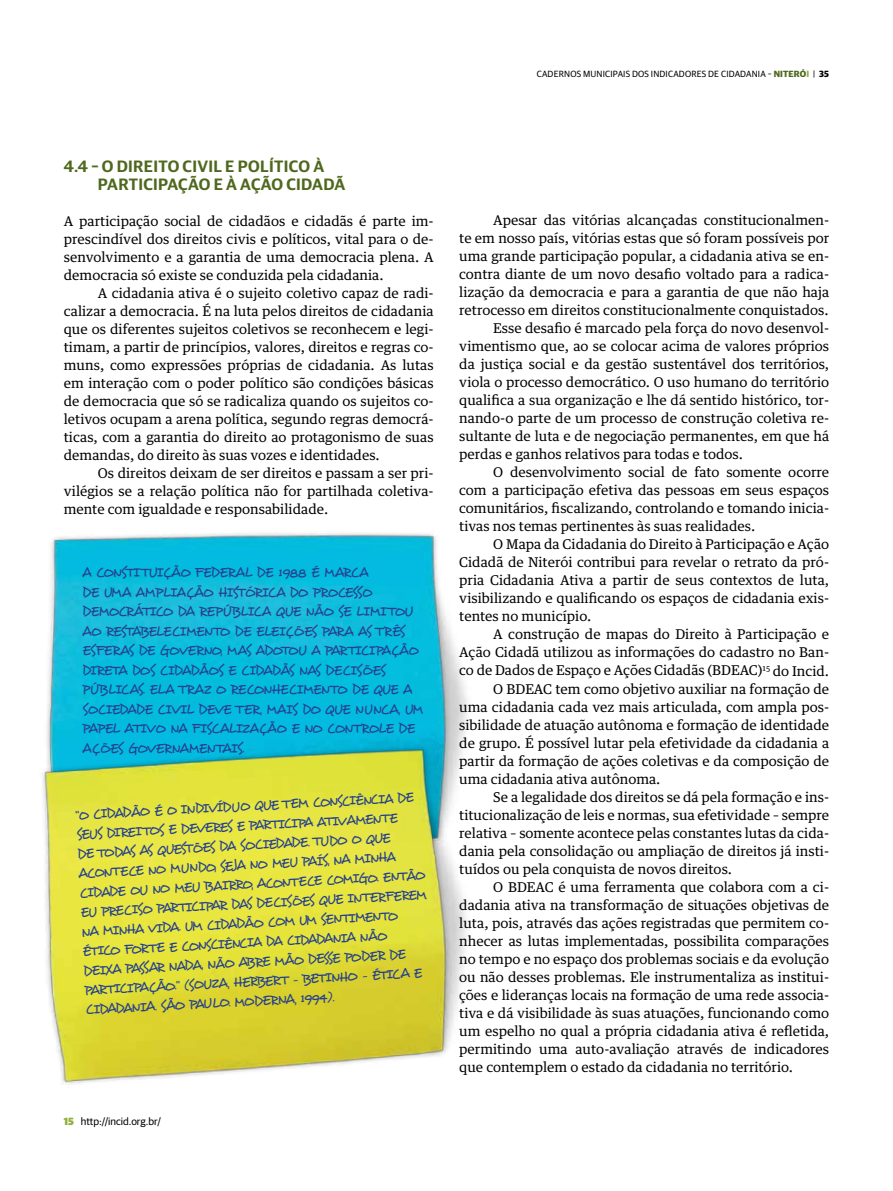
<style>
.page{position:relative;width:893px;height:1191px;background:#fff}
.page>*{position:absolute;margin:0;border:0;box-sizing:border-box;transform-origin:0 0}
.t1{font:600 16.5px "Guardian Sans";letter-spacing:.02em;color:#4f681e}
.t2{font:13.5px/18px "Guardian Text Egyp";color:#000;text-align:justify}
.t3{font:13.5px/19.5px "Desyrel";letter-spacing:-.035em;color:#25408f}
.t4{font:10.5px "Guardian Sans";color:#000}
.t5{font:9px "Guardian Sans";letter-spacing:.02em;color:#000}
.s1{font-weight:700;color:#4f681e}
.s2{font-weight:700;color:#90b03e}
.s3{font-weight:700}
.s4{font-weight:900;color:#90b03e}
</style>
<div class="page">
<img style="left:47px;top:533px;width:420px;height:204px">
<img style="left:42px;top:737px;width:424px;height:348px">
<p class="t5" style="left:537px;top:67px;width:294px">CADERNOS MUNICIPAIS DOS I NDICADORES DE CIDADANIA – <span class="s1">NITERÓ</span><span class="s2">I</span> | <span class="s3">35</span></p>
<p class="t1" style="left:64px;top:154px;width:74px">4.4 – O DIREITO</p>
<p class="t1" style="left:183px;top:154px;width:102px">CIVIL E POLÍTICO</p>
<p class="t1" style="left:313px;top:154px;width:12px">À</p>
<p class="t1" style="left:98px;top:172px;width:30px">PARTICIP</p>
<p class="t1" style="left:168px;top:172px;width:179px">AÇÃO E À AÇÃO CIDADÃ</p>
<p class="t2" style="left:64px;top:211px;width:371px">A participação social de cidadãos e cidadãs é parte im&shy;prescindível dos direitos civis e políticos, vital para o de&shy;senvolvimento e a garantia de uma democracia plena. A democracia só existe se conduzida pela cidadania.</p>
<p class="t2" style="left:64px;top:283px;width:371px;text-indent:34px">A cidadania ativa é o sujeito coletivo capaz de radi&shy;calizar a democracia. É na luta pelos direitos de cidadania que os diferentes sujeitos coletivos se reconhecem e legi&shy;timam, a partir de princípios, valores, direitos e regras co&shy;muns, como expressões próprias de cidadania. As lutas em interação com o poder político são condições básicas de democracia que só se radicaliza quando os sujeitos co&shy;letivos ocupam a arena política, segundo regras democrá&shy;ticas, com a garantia do direito ao protagonismo de suas demandas, do direito às suas vozes e identidades.</p>
<p class="t2" style="left:64px;top:463px;width:371px;text-indent:34px">Os direitos deixam de ser direitos e passam a ser pri&shy;vilégios se a relação política não for partilhada coletiva&shy;mente com igualdade e responsabilidade.</p>
<p class="t3" style="left:82px;top:563px;width:342px">A CONSTITUIÇÃO FEDERAL DE 1988 É MARCA<br>DE UMA AMPLIAÇÃO HISTÓRICA DO PROCESSO DEMOCRÁTICO DA REPÚBLICA QUE NÃO SE LIMITOU AO RESTABELECIMENTO DE ELEIÇÕES PARA AS TRÊS ESFERAS DE GOVERNO, MAS ADOTOU A PARTICIPAÇÃO DIRETA DOS CIDADÃOS E CIDADÃS NAS DECISÕES PÚBLICAS. ELA TRAZ O RECONHECIMENTO DE QUE A SOCIEDADE CIVIL DEVE TER, MAIS DO QUE NUNCA, UM PAPEL ATIVO NA FISCALIZAÇÃO E NO CONTROLE DE AÇÕES GOVERNAMENTAIS.</p>
<p class="t3" style="left:75px;top:805px;width:348px;rotate:-3deg">“O CIDADÃO É O INDIVÍDUO QUE TEM CONSCIÊNCIA DE SEUS DIREITOS E DEVERES E PARTICIPA ATIVAMENTE<br>DE TODAS AS QUESTÕES DA SOCIEDADE . TUDO O QUE ACONTE CE NO MUNDO, SE JA NO MEU PAÍS, NA MINHA CIDADE OU NO MEU BAIRRO, ACONTE CE COMIGO. ENTÃO EU PRECISO PARTICIPAR DAS DECISÕES QUE INTERFEREM NA MINHA VIDA. UM CIDADÃO COM UM SENTIMENTO ÉTICO FORTE E CONSCIÊNCIA DA CIDADANIA NÃO<br>DE IXA PASSAR NADA, NÃO ABRE MÃO DESSE PODE R DE PARTICIPAÇÃO.” (SOUZA</p>
<p class="t3" style="left:84px;top:980px;width:337px;text-indent:143px;rotate:-3deg">, HE RBERT – BE TINHO – ÉTICA E<br>CIDADANIA. SÃO PAULO. MODERNA, 1994).</p>
<p class="t4" style="left:64px;top:1114px;width:99px"><span class="s4">15</span> HTTP://INCID.ORG.BR/</p>
<p class="t2" style="left:493px;top:210px;width:337px">Apesar das vitórias alcançadas constitucionalmen-</p>
<p class="t2" style="left:459px;top:228px;width:371px">te em nosso país, vitórias estas que só foram possíveis por</p>
<p class="t2" style="left:459px;top:246px;width:371px">uma grande participação popular, a cidadania ativa se en-</p>
<p class="t2" style="left:459px;top:264px;width:371px">contra diante de um novo desafio voltado para a radica-</p>
<p class="t2" style="left:459px;top:282px;width:371px">lização da democracia e para a garantia de que não haja</p>
<p class="t2" style="left:459px;top:300px;width:371px">retrocesso em direitos constitucionalmente conquistados.</p>
<p class="t2" style="left:493px;top:318px;width:337px">Esse desafio é marcado pela força do novo desenvol-</p>
<p class="t2" style="left:459px;top:336px;width:371px">vimentismo que, ao se colocar acima de valores próprios</p>
<p class="t2" style="left:459px;top:354px;width:371px">da justiça social e da gestão sustentável dos territórios,</p>
<p class="t2" style="left:459px;top:372px;width:371px">viola o processo democrático. O uso humano do território</p>
<p class="t2" style="left:459px;top:390px;width:371px">qualifica a sua organização e lhe dá sentido histórico, tor-</p>
<p class="t2" style="left:459px;top:408px;width:371px">nando-o parte de um processo de construção coletiva re-</p>
<p class="t2" style="left:459px;top:426px;width:371px">sultante de luta e de negociação permanentes, em que há</p>
<p class="t2" style="left:459px;top:444px;width:285px">perdas e ganhos relativos para todas e todos.</p>
<p class="t2" style="left:493px;top:462px;width:337px">O desenvolvimento social de fato somente ocorre</p>
<p class="t2" style="left:459px;top:480px;width:371px">com a participação efetiva das pessoas em seus espaços</p>
<p class="t2" style="left:459px;top:498px;width:371px">comunitários, fiscalizando, controlando e tomando inicia-</p>
<p class="t2" style="left:459px;top:516px;width:298px">tivas nos temas pertinentes às suas realidades.</p>
<p class="t2" style="left:493px;top:534px;width:337px">O Mapa da Cidadania do Direito à Participação e Ação</p>
<p class="t2" style="left:459px;top:552px;width:371px">Cidadã de Niterói contribui para revelar o retrato da pró-</p>
<p class="t2" style="left:459px;top:570px;width:371px">pria Cidadania Ativa a partir de seus contextos de luta,</p>
<p class="t2" style="left:459px;top:588px;width:371px">visibilizando e qualificando os espaços de cidadania exis-</p>
<p class="t2" style="left:459px;top:606px;width:134px">tentes no município.</p>
<p class="t2" style="left:493px;top:624px;width:337px">A construção de mapas do Direito à Participação e</p>
<p class="t2" style="left:459px;top:642px;width:371px">Ação Cidadã utilizou as informações do cadastro no Ban-</p>
<p class="t2" style="left:459px;top:660px;width:371px">co de Dados de Espaço e Ações Cidadãs (BDEAC)<sup>15</sup> do Incid.</p>
<p class="t2" style="left:493px;top:678px;width:337px">O BDEAC tem como objetivo auxiliar na formação de</p>
<p class="t2" style="left:459px;top:696px;width:371px">uma cidadania cada vez mais articulada, com ampla pos-</p>
<p class="t2" style="left:459px;top:714px;width:371px">sibilidade de atuação autônoma e formação de identidade</p>
<p class="t2" style="left:459px;top:732px;width:371px">de grupo. É possível lutar pela efetividade da cidadania a</p>
<p class="t2" style="left:459px;top:750px;width:371px">partir da formação de ações coletivas e da composição de</p>
<p class="t2" style="left:459px;top:768px;width:203px">uma cidadania ativa autônoma.</p>
<p class="t2" style="left:493px;top:786px;width:337px">Se a legalidade dos direitos se dá pela formação e ins-</p>
<p class="t2" style="left:459px;top:804px;width:371px">titucionalização de leis e normas, sua efetividade – sempre</p>
<p class="t2" style="left:459px;top:822px;width:371px">relativa – somente acontece pelas constantes lutas da cida-</p>
<p class="t2" style="left:459px;top:840px;width:371px">dania pela consolidação ou ampliação de direitos já insti-</p>
<p class="t2" style="left:459px;top:858px;width:274px">tuídos ou pela conquista de novos direitos.</p>
<p class="t2" style="left:493px;top:876px;width:337px">O BDEAC é uma ferramenta que colabora com a ci-</p>
<p class="t2" style="left:459px;top:894px;width:371px">dadania ativa na transformação de situações objetivas de</p>
<p class="t2" style="left:459px;top:912px;width:371px">luta, pois, através das ações registradas que permitem co-</p>
<p class="t2" style="left:459px;top:930px;width:371px">nhecer as lutas implementadas, possibilita comparações</p>
<p class="t2" style="left:459px;top:948px;width:371px">no tempo e no espaço dos problemas sociais e da evolução</p>
<p class="t2" style="left:459px;top:966px;width:371px">ou não desses problemas. Ele instrumentaliza as institui-</p>
<p class="t2" style="left:459px;top:984px;width:371px">ções e lideranças locais na formação de uma rede associa-</p>
<p class="t2" style="left:459px;top:1002px;width:371px">tiva e dá visibilidade às suas atuações, funcionando como</p>
<p class="t2" style="left:459px;top:1020px;width:371px">um espelho no qual a própria cidadania ativa é refletida,</p>
<p class="t2" style="left:459px;top:1038px;width:371px">permitindo uma auto-avaliação através de indicadores</p>
<p class="t2" style="left:459px;top:1056px;width:335px">que contemplem o estado da cidadania no território.</p>
</div>
